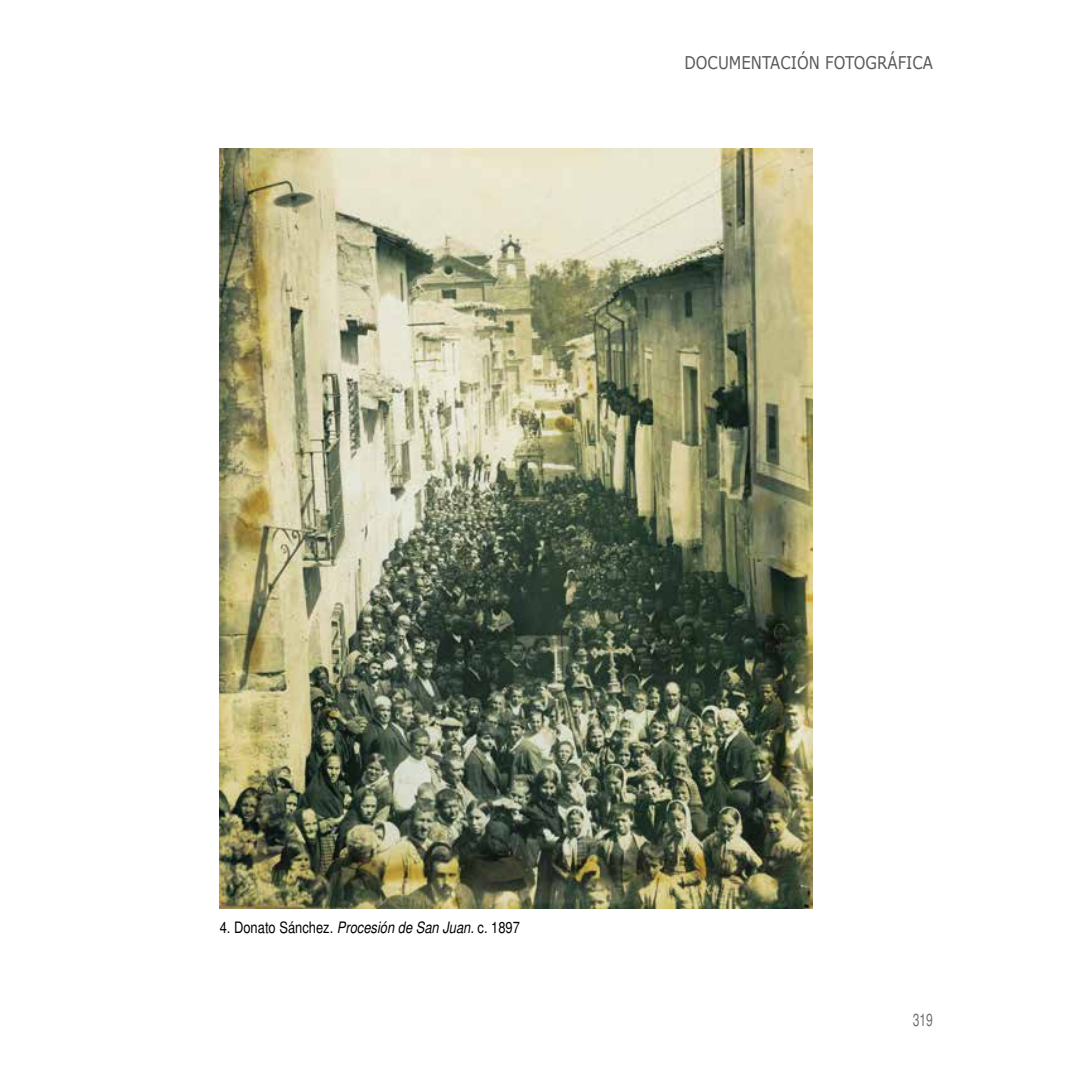
<style>
.page{position:relative;width:1082px;height:1082px;background:#fff}
.page>*{position:absolute;margin:0;border:0;box-sizing:border-box;transform-origin:0 0}
.t1{font:17.5px "Verdana";color:#58585a;scale:.85 1}
.t2{font:condensed 17.5px "Helvetica";color:#707172;scale:.85 1}
.t3{font:condensed 15.75px "Helvetica";color:#000}
.s1{font-style:italic}
</style>
<div class="page">
<img style="left:220px;top:149px;width:592px;height:759px">
<p class="t1" style="left:684px;top:50px;width:294px">DOCUMENTACIÓN FOTOGRÁFICA</p>
<p class="t3" style="left:220px;top:918px;width:302px">4. Donato Sánchez. <span class="s1">Procesión de San Juan.</span> c. 1897</p>
<p class="t2" style="left:912px;top:1009px;width:25px">319</p>
</div>
